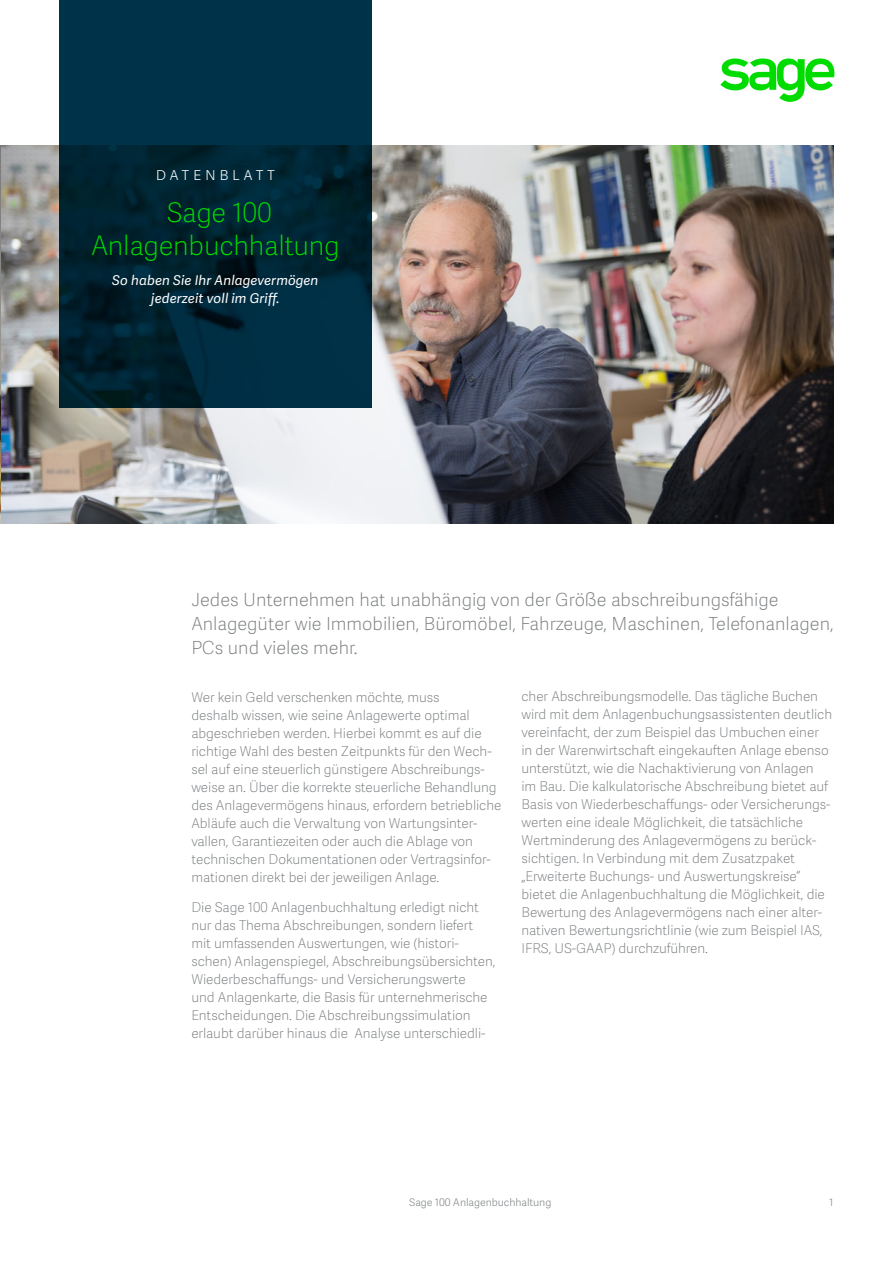
<style>
.page{position:relative;width:893px;height:1263px;background:#fff}
.page>*{position:absolute;margin:0;border:0;box-sizing:border-box;transform-origin:0 0}
.t1{font:27px/33px "Adelle Sans SAGE Th";letter-spacing:-.01em;color:#00dc00;text-align:center}
.t2{font:18px/24px "Adelle Sans SAGE Th";color:#75787b}
.t3{font:18px "Adelle Sans SAGE Th";letter-spacing:.2em;color:#fff}
.t4{font:13.5px/18px "Adelle Sans SAGE Th";letter-spacing:-.005em;color:#75787b}
.t5{font:italic 13.5px/18px "Adelle Sans SAGE";letter-spacing:.01em;color:#fff;text-align:center}
.t6{font:10.5px "Adelle Sans SAGE Lt";letter-spacing:-.005em;color:#888b8d}
</style>
<div class="page">
<svg style="left:720px;top:58px;width:115px;height:44px"></svg>
<img style="left:1px;top:146px;width:832px;height:378px">
<svg style="left:59px;top:0;width:312px;height:407px;background:#002a3b"></svg>
<h2 class="t3" style="left:156px;top:161px;width:121px">Datenblatt</h2>
<h1 class="t1" style="left:91px;top:195px;width:250px">Sage 100<br>Anlagenbuchhaltung</h1>
<p class="t5" style="left:112px;top:271px;width:208px">So haben Sie Ihr Anlagevermögen jederzeit voll im Griff.</p>
<h2 class="t2" style="left:191px;top:587px;width:643px">Jedes Unternehmen hat unabhängig von der Größe abschreibungsfähige<br>Anlagegüter wie Immobilien, Büromöbel, Fahrzeuge, Maschinen, Telefonanlagen,<br>PCs und vieles mehr.</h2>
<p class="t4" style="left:191px;top:688px;width:311px">Wer kein Geld verschenken möchte, muss<br>deshalb wissen, wie seine Anlagewerte optimal abgeschrieben werden. Hierbei kommt es auf die richtige Wahl des besten Zeitpunkts für den Wech&shy;sel auf eine steuerlich günstigere Abschreibungs&shy;weise an. Über die korrekte steuerliche Behandlung des Anlagevermögens hinaus, erfordern betriebliche Abläufe auch die Verwaltung von Wartungsinter&shy;vallen, Garantiezeiten oder auch die Ablage von technischen Dokumentationen oder Vertragsinfor&shy;mationen direkt bei der jeweiligen Anlage.</p>
<p class="t4" style="left:191px;top:898px;width:306px">Die Sage 100 Anlagenbuchhaltung erledigt nicht nur das Thema Abschreibungen, sondern liefert mit umfassenden Auswertungen, wie (histori&shy;schen) Anlagenspiegel, Abschreibungsübersichten, Wiederbeschaffungs- und Versicherungswerte<br>und Anlagenkarte, die Basis für unternehmerische Entscheidungen. Die Abschreibungssimulation erlaubt darüber hinaus die Analyse unterschiedli-</p>
<p class="t4" style="left:521px;top:687px;width:312px">cher Abschreibungsmodelle. Das tägliche Buchen wird mit dem Anlagenbuchungsassistenten deutlich vereinfacht, der zum Beispiel das Umbuchen einer in der Warenwirtschaft eingekauften Anlage ebenso unterstützt, wie die Nachaktivierung von Anlagen<br>im Bau. Die kalkulatorische Abschreibung bietet auf Basis von Wiederbeschaffungs- oder Versicherungs&shy;werten eine ideale Möglichkeit, die tatsächliche Wertminderung des Anlagevermögens zu berück&shy;sichtigen. In Verbindung mit dem Zusatzpaket „Erweiterte Buchungs- und Auswertungskreise“ bietet die Anlagenbuchhaltung die Möglichkeit, die Bewertung des Anlagevermögens nach einer alter&shy;nativen Bewertungsrichtlinie (wie zum Beispiel IAS, IFRS, US-GAAP) durchzuführen.</p>
<p class="t6" style="left:409px;top:1195px;width:143px">Sage 100 Anlagenbuchhaltung</p>
<p class="t6" style="left:829px;top:1195px;width:6px">1</p>
</div>
